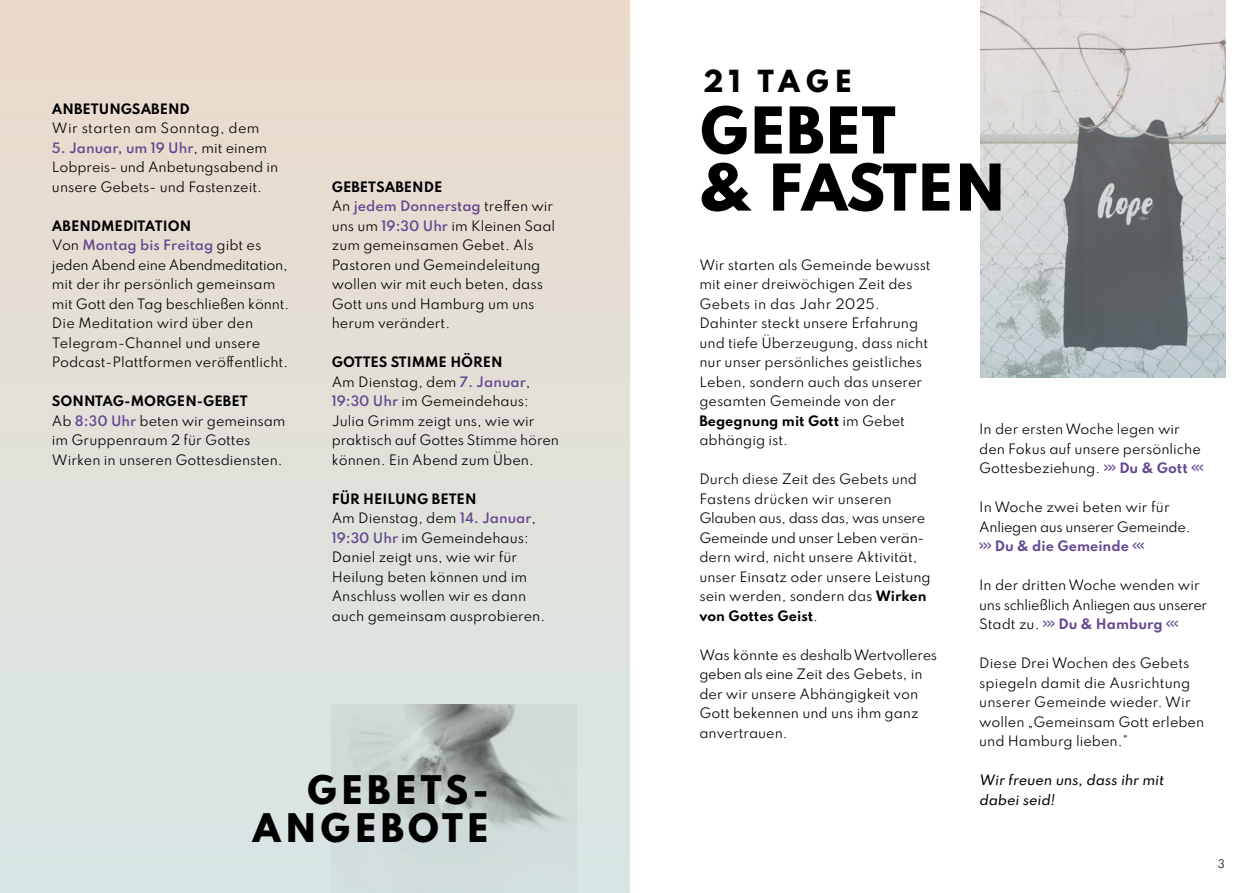
<style>
.page{position:relative;width:1259px;height:893px;background:#fff}
.page>*{position:absolute;margin:0;border:0;box-sizing:border-box;transform-origin:0 0}
.t1{font:800 57.15px/57.2px "Spartan";letter-spacing:-.005em;color:#000}
.t2{font:800 34.95px "Spartan";color:#000}
.t3{font:800 27px "Spartan";letter-spacing:.2em;color:#000}
.t4{font:12.75px/19.5px "Spartan";color:#000}
.t5{font:12.75px/19.5px "Spartan";letter-spacing:-.025em;color:#000}
.t6{font:500 12.75px/19.5px "Spartan";color:#000}
.t7{font:12.75px "Spartan";letter-spacing:.025em;color:#000}
.t8{font:700 12.75px "Spartan";color:#654990;scale:.5 1}
.t9{font:700 12.75px "Spartan";color:#000}
.t10{font:10.5px "Spartan";color:#000}
.s1{font-weight:600;color:#654990}
.s2{font-weight:700}
.s3{font-weight:700;color:#654990}
</style>
<div class="page">
<div style="left:0;top:0;width:629px;height:893px;background:#e2e0d7"></div>
<img style="left:981px;top:0;width:244px;height:378px">
<img style="left:332px;top:705px;width:244px;height:188px">
<p class="t9" style="left:52px;top:99px;width:139px">ANBETUNGSABEND</p>
<p class="t7" style="left:52px;top:118px;width:209px">Wir starten am Sonntag, dem</p>
<p class="t4" style="left:52px;top:137px;width:228px"><span class="s1">5. Januar, um 19 Uhr</span>, mit einem<br>Lobpreis- und Anbetungsabend in unsere Gebets- und Fastenzeit.</p>
<p class="t4" style="left:52px;top:215px;width:239px"><span class="s2">ABENDMEDITATION<br></span>Von <span class="s1">Montag bis Freitag</span> gibt es jeden Abend eine Abendmeditation, mit der ihr persönlich gemeinsam mit Gott den Tag beschließen könnt.<br>Die Meditation wird über den<br>Telegram-Channel und unsere<br>Podcast-Plattformen veröffentlicht.</p>
<p class="t4" style="left:52px;top:391px;width:235px"><span class="s2">SONNTAG-MORGEN-GEBET<br></span>Ab <span class="s1">8:30 Uhr</span> beten wir gemeinsam im Gruppenraum 2 für Gottes<br>Wirken in unseren Gottesdiensten.</p>
<p class="t4" style="left:332px;top:176px;width:225px"><span class="s2">GEBETSABENDE<br></span>An <span class="s1">jedem Donnerstag</span> treffen wir uns um <span class="s1">19:30 Uhr</span> im Kleinen Saal zum gemeinsamen Gebet. Als<br>Pastoren und Gemeindeleitung wollen wir mit euch beten, dass<br>Gott uns und Hamburg um uns herum verändert.</p>
<p class="t4" style="left:332px;top:352px;width:229px"><span class="s2">GOTTES STIMME H ÖREN<br></span>Am Dienstag, dem <span class="s1">7. Januar</span>,<br><span class="s1">19:30 Uhr</span> im Gemeindehaus:<br>Julia Grimm zeigt uns, wie wir praktisch auf Gottes Stimme hören können. Ein Abend zum Üben.</p>
<p class="t4" style="left:332px;top:488px;width:215px"><span class="s2">FÜR HEILUNG BETEN<br></span>Am Dienstag, dem <span class="s1">14. Januar</span>,<br><span class="s1">19:30 Uhr</span> im Gemeindehaus:<br>Daniel zeigt uns, wie wir für<br>Heilung beten können und im<br>Anschluss wollen wir es dann auch gemeinsam ausprobieren.</p>
<h2 class="t2" style="left:307px;top:763px;width:60px">GEBETS</h2>
<h2 class="t2" style="left:472px;top:763px;width:19px">-</h2>
<h2 class="t2" style="left:252px;top:802px;width:32px">ANGEB</h2>
<h2 class="t2" style="left:408px;top:802px;width:58px">OTE</h2>
<h3 class="t3" style="left:704px;top:61px;width:150px">21 TAGE</h3>
<h1 class="t1" style="left:699px;top:100px;width:308px">GEBET<br>&amp; FASTEN</h1>
<p class="t4" style="left:699px;top:255px;width:233px">Wir starten als Gemeinde bewusst mit einer dreiwöchigen Zeit des<br>Gebets in das Jahr 2025.<br>Dahinter steckt unsere Erfahrung und tiefe Überzeugung, dass nicht nur unser persönliches geistliches<br>Leben, sondern auch das unserer gesamten Gemeinde von der<br><span class="s2">BEGEGNUNG MIT GOTT</span> im Gebet abhängig ist.</p>
<p class="t4" style="left:699px;top:469px;width:233px">Durch diese Zeit des Gebets und<br>Fastens drücken wir unseren<br>Glauben aus, dass das, was unsere<br>Gemeinde und unser Leben verän&shy;dern wird, nicht unsere Aktivität, unser Einsatz oder unsere Leistung sein werden, sondern das <span class="s2">WIRKEN<br>VON GOTTES GEIST</span>.</p>
<p class="t4" style="left:699px;top:645px;width:239px">Was könnte es deshalb Wertvolleres geben als eine Zeit des Gebets, in der wir unsere Abhängigkeit von<br>Gott bekennen und uns ihm ganz anvertrauen.</p>
<p class="t4" style="left:979px;top:419px;width:226px">In der ersten Woche legen wir den Fokus auf unsere persönliche<br>Gottesbeziehung. <span class="s3">&gt;&gt;&gt; DU &amp; GOTT &lt;&lt;&lt;</span></p>
<p class="t5" style="left:979px;top:497px;width:213px">In Woche zwei beten wir für<br>Anliegen aus unserer Gemeinde.</p>
<p class="t8" style="left:979px;top:537px;width:333px">&gt;&gt;&gt; DU &amp; DIE GEMEINDE &lt;&lt;&lt;</p>
<p class="t5" style="left:979px;top:575px;width:230px">In der dritten Woche wenden wir uns schließlich Anliegen aus unserer<br>Stadt zu. <span class="s3">&gt;&gt;&gt; DU &amp; HAMBURG &lt;&lt;&lt;</span></p>
<p class="t4" style="left:979px;top:653px;width:227px">Diese Drei Wochen des Gebets spiegeln damit die Ausrichtung unserer Gemeinde wieder. Wir wollen „Gemeinsam Gott erleben und Hamburg lieben.”</p>
<p class="t6" style="left:979px;top:770px;width:188px">Wir freuen uns, dass ihr mit dabei seid!</p>
<p class="t10" style="left:1217px;top:856px;width:9px">3</p>
</div>
